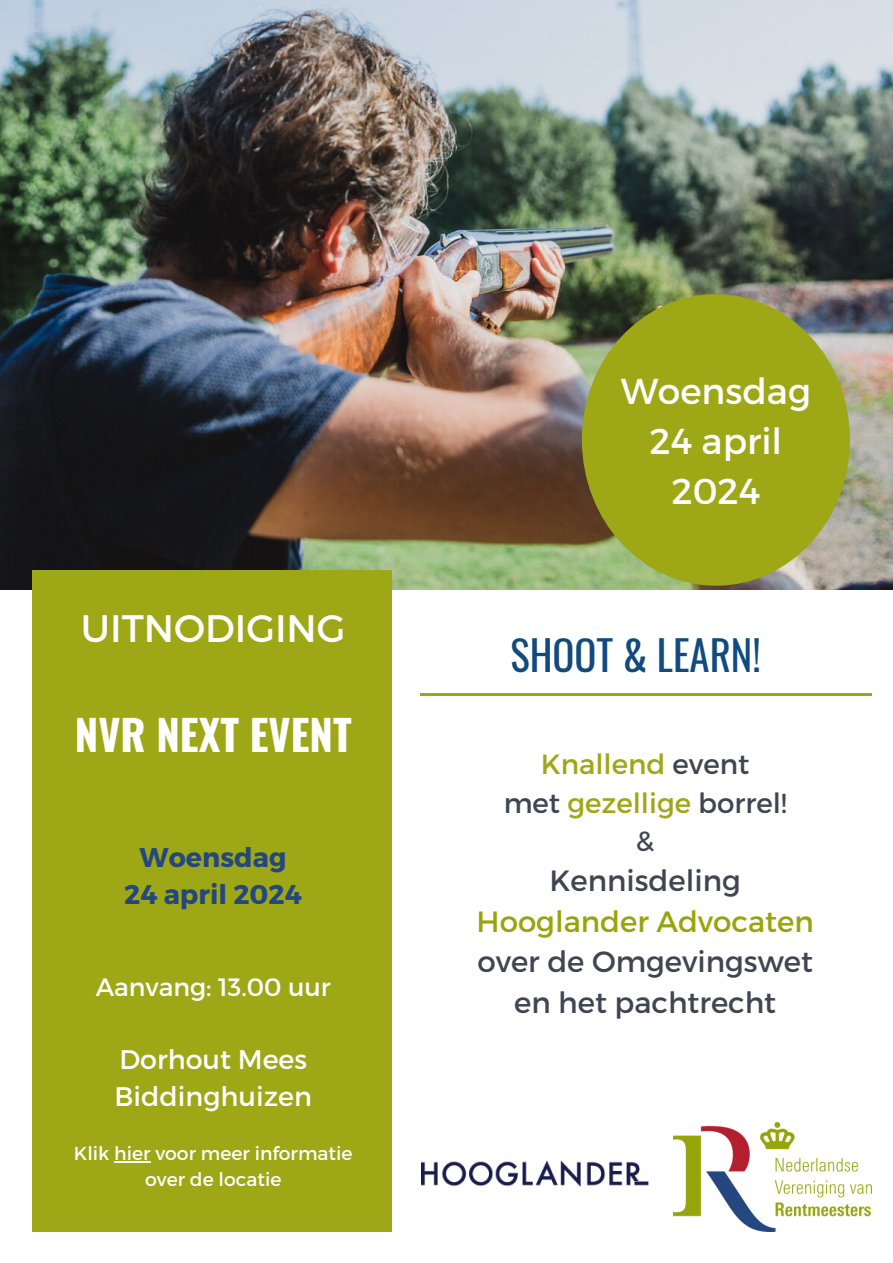
<style>
.page{position:relative;width:893px;height:1263px;background:#fff}
.page>*{position:absolute;margin:0;border:0;box-sizing:border-box;transform-origin:0 0}
.t1{font:700 42px "Oswald";color:#fff}
.t2{font:40.8px "Oswald";color:#114a7d}
.t3{font:38.25px "Montserrat";color:#fff}
.t4{font:36px/50.1px "Montserrat";color:#fff;text-align:center}
.t5{font:29.25px/40.5px "Montserrat";color:#3f4652;text-align:center}
.t6{font:27.75px/38.8px "Montserrat";color:#9ea716;text-align:center}
.t7{font:700 27px/37.7px "Montserrat";color:#25477f;text-align:center}
.t8{font:26.85px/37.1px "Montserrat";color:#fff}
.t9{font:25.12px "Montserrat";color:#fff}
.t10{font:18.75px "Montserrat";color:#fff}
.s1{color:#3f4652}
.s2{color:#97a50a}
</style>
<div class="page">
<img style="left:0;top:0;width:893px;height:590px">
<div style="left:33px;top:570px;width:358px;height:661px;background:#9ea716"></div>
<hr style="left:420px;top:693px;width:451px;height:2px;background:#9ea716">
<div style="left:582px;top:294px;width:268px;height:291px;background:#9ea716;border-radius:50%"></div>
<img style="left:673px;top:1122px;width:198px;height:110px">
<img style="left:421px;top:1160px;width:227px;height:27px">
<hr style="left:114px;top:1161px;width:36px;height:2px;background:#fff">
<h5 class="t3" style="left:81px;top:604px;width:266px">UITNODIGING</h5>
<h1 class="t1" style="left:75px;top:701px;width:278px">NVR NEXT EVENT</h1>
<p class="t7" style="left:124px;top:837px;width:179px">Woensdag<br>24 april 2024</p>
<p class="t9" style="left:96px;top:970px;width:237px">Aanvang: 13.00 uur</p>
<h2 class="t8" style="left:115px;top:1039px;width:199px">Dorhout Mees<br>Biddinghuizen</h2>
<p class="t10" style="left:74px;top:1141px;width:280px">Klik hier voor meer informatie</p>
<h5 class="t10" style="left:145px;top:1167px;width:138px">over de locatie</h5>
<h3 class="t4" style="left:620px;top:364px;width:192px">Woensdag<br>24 april<br>2024</h3>
<h4 class="t2" style="left:510px;top:623px;width:252px">SHOOT &amp; LEARN!</h4>
<h6 class="t6" style="left:504px;top:743px;width:284px">Knallend <span class="s1">event<br>met</span> gezellige <span class="s1">borrel! &amp;</span></h6>
<h6 class="t5" style="left:476px;top:859px;width:339px">Kennisdeling<br><span class="s2">Hooglander Advocaten </span>over de Omgevingswet en het pachtrecht</h6>
</div>
